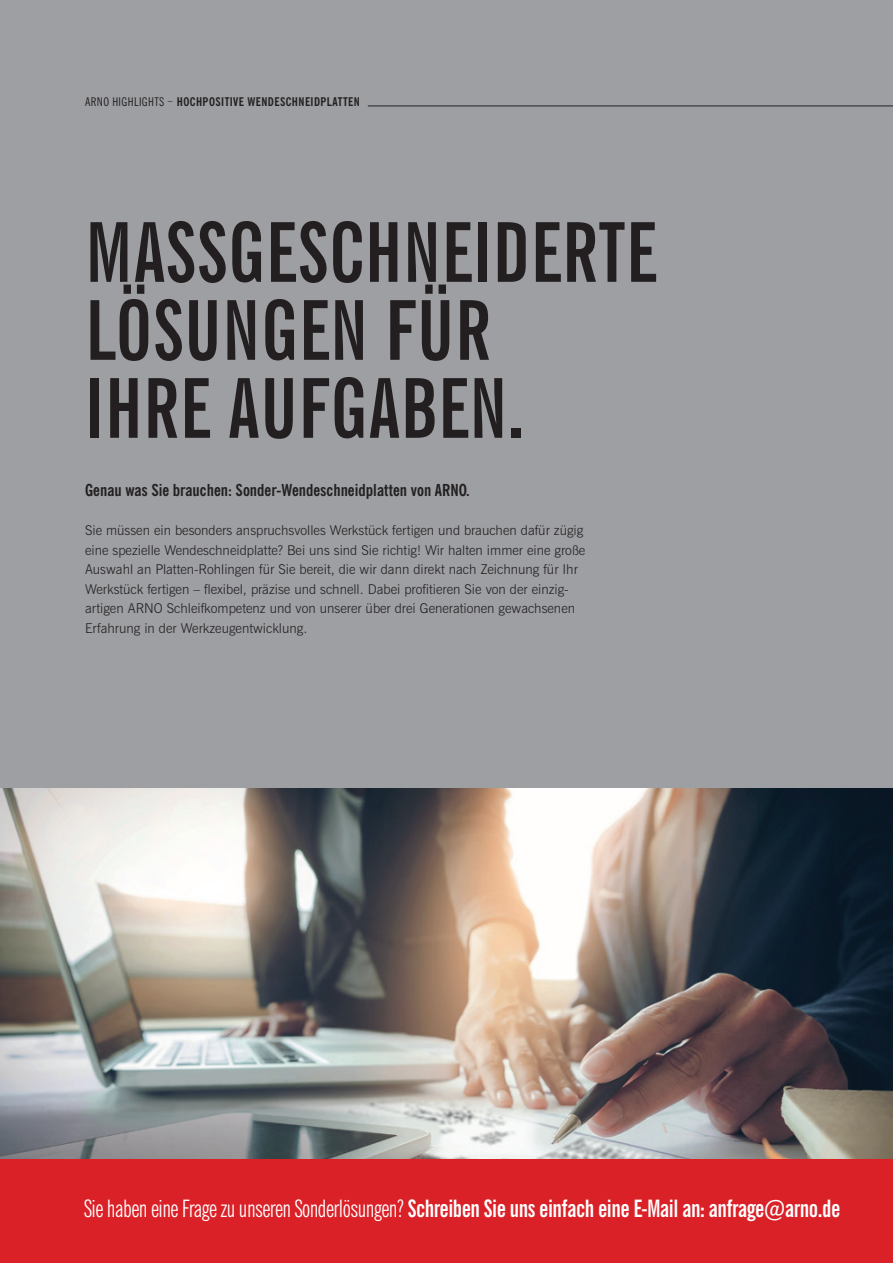
<style>
.page{position:relative;width:893px;height:1263px;background:#fff}
.page>*{position:absolute;margin:0;border:0;box-sizing:border-box;transform-origin:0 0}
.t1{font:700 82.5px/78px "News Gothic Extra Cond";letter-spacing:.01em;color:#231f20}
.t2{font:700 24px "News Gothic Extra Cond";letter-spacing:-.02em;color:#fff}
.t3{font:700 condensed 16.5px "News Gothic";color:#231f20}
.t4{font:300 13.5px/19.5px "News Gothic L";color:#231f20}
.t5{font:700 condensed 12px "News Gothic";letter-spacing:.035em;color:#231f20}
.s1{font-weight:400}
</style>
<div class="page">
<div style="left:0;top:0;width:893px;height:789px;background:#9d9fa2"></div>
<img style="left:0;top:789px;width:893px;height:370px">
<div style="left:0;top:1159px;width:893px;height:104px;background:#da2128"></div>
<hr style="left:368px;top:106px;width:525px;height:1px;background:#231f20">
<p class="t5" style="left:85px;top:94px;width:276px"><span class="s1">ARNO HIGHLIGHTS –</span> HOCHPOSITIVE WENDESCHNEIDPLATTEN</p>
<h1 class="t1" style="left:85px;top:212px;width:573px">MASSGESCHNEIDERTE<br>LÖSUNGEN FÜR<br>IHRE AUFGABEN.</h1>
<p class="t3" style="left:85px;top:480px;width:386px">Genau was Sie brauchen: Sonder-Wendeschneidplatten von ARNO.</p>
<p class="t4" style="left:85px;top:521px;width:502px">Sie müssen ein besonders anspruchsvolles Werkstück fertigen und brauchen dafür zügig eine spezielle Wendeschneidplatte? Bei uns sind Sie richtig! Wir halten immer eine große Auswahl an Platten-Rohlingen für Sie bereit, die wir dann direkt nach Zeichnung für Ihr Werkstück fertigen – flexibel, präzise und schnell. Dabei profitieren Sie von der einzig&shy;artigen ARNO Schleifkompetenz und von unserer über drei Generationen gewachsenen Erfahrung in der Werkzeugentwicklung.</p>
<h2 class="t2" style="left:84px;top:1193px;width:758px"><span class="s1">Sie haben eine Frage zu unseren Sonderlösungen?</span> Schreiben Sie uns einfach eine E-Mail an: anfrage@arno.de</h2>
</div>
